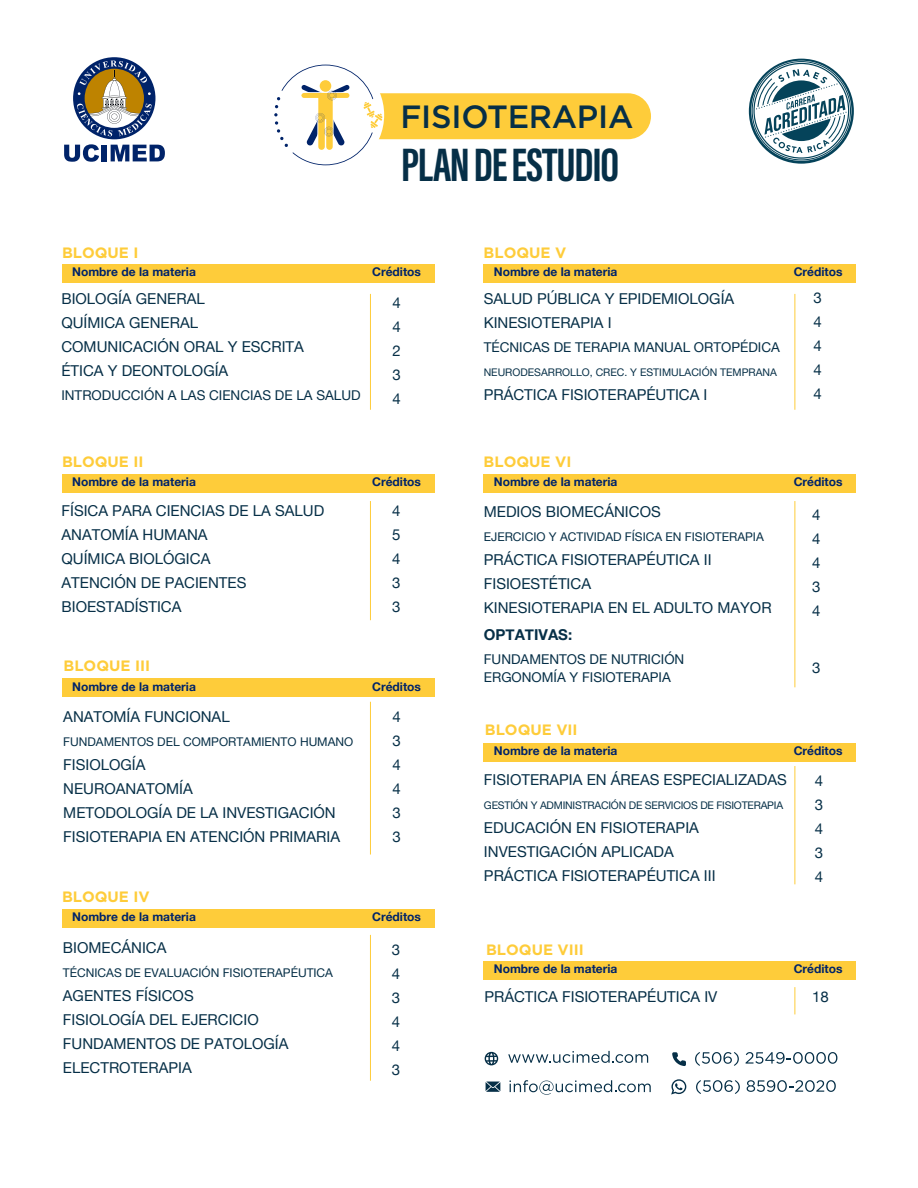
<style>
.page{position:relative;width:918px;height:1188px;background:#fff}
.page>*{position:absolute;margin:0;border:0;box-sizing:border-box;transform-origin:0 0}
.t1{font:700 48.3px "Acumin Pro Extra Cond";letter-spacing:-.025em;color:#062f47}
.t2{font:500 32.1px "Gotham";letter-spacing:-.01em;color:#062f47}
.t3{font:15px/24px "Helvetica Neue";color:#062f47}
.t4{font:700 15px "Gotham";color:#fecc3a}
.t5{font:700 15px "Helvetica Neue";color:#062f47}
.t6{font:13.5px/18px "Helvetica Neue";color:#062f47}
.t7{font:700 12px "Helvetica Neue";color:#002369}
.t8{font:12px "Helvetica Neue";color:#062f47}
.t9{font:10.5px "Helvetica Neue";letter-spacing:-.02em;color:#062f47}
.t10{font:10.5px "Helvetica Neue";color:#062f47}
</style>
<div class="page">
<div style="left:484px;top:264px;width:372px;height:18px;background:#fecc3a"></div>
<div style="left:484px;top:474px;width:372px;height:19px;background:#fecc3a"></div>
<div style="left:484px;top:743px;width:372px;height:18px;background:#fecc3a"></div>
<div style="left:484px;top:961px;width:372px;height:19px;background:#fecc3a"></div>
<div style="left:62px;top:264px;width:372px;height:18px;background:#fecc3a"></div>
<div style="left:62px;top:474px;width:372px;height:19px;background:#fecc3a"></div>
<div style="left:62px;top:678px;width:372px;height:19px;background:#fecc3a"></div>
<div style="left:62px;top:909px;width:372px;height:19px;background:#fecc3a"></div>
<svg style="left:749px;top:59px;width:105px;height:105px"></svg>
<svg style="left:64px;top:57px;width:101px;height:105px"></svg>
<hr style="left:370px;top:294px;width:1px;height:116px;background:#fecc3a">
<hr style="left:795px;top:294px;width:1px;height:116px;background:#fecc3a">
<hr style="left:370px;top:501px;width:1px;height:119px;background:#fecc3a">
<hr style="left:795px;top:501px;width:1px;height:186px;background:#fecc3a">
<hr style="left:370px;top:702px;width:1px;height:153px;background:#fecc3a">
<hr style="left:795px;top:766px;width:1px;height:118px;background:#fecc3a">
<hr style="left:370px;top:935px;width:1px;height:146px;background:#fecc3a">
<svg style="left:795px;top:987px;width:1px;height:27px"></svg>
<svg style="left:695px;top:1052px;width:44px;height:14px"></svg>
<svg style="left:746px;top:1052px;width:91px;height:12px"></svg>
<svg style="left:672px;top:1052px;width:14px;height:14px"></svg>
<svg style="left:696px;top:1080px;width:44px;height:14px"></svg>
<svg style="left:747px;top:1080px;width:89px;height:12px"></svg>
<svg style="left:671px;top:1079px;width:15px;height:15px"></svg>
<svg style="left:510px;top:1080px;width:141px;height:15px"></svg>
<svg style="left:486px;top:1082px;width:14px;height:10px"></svg>
<svg style="left:508px;top:1051px;width:140px;height:12px"></svg>
<svg style="left:485px;top:1052px;width:13px;height:13px"></svg>
<svg style="left:274px;top:65px;width:377px;height:100px"></svg>
<h2 class="t2" style="left:401px;top:96px;width:234px">FISIOTERAPIA</h2>
<p class="t4" style="left:62px;top:244px;width:78px">BLOQUE I</p>
<h1 class="t1" style="left:401px;top:135px;width:219px">PLAN DE ESTUDIO</h1>
<p class="t4" style="left:484px;top:244px;width:84px">BLOQUE V</p>
<p class="t7" style="left:72px;top:262px;width:125px">Nombre de la materia</p>
<p class="t7" style="left:372px;top:262px;width:50px">Créditos</p>
<p class="t3" style="left:61px;top:288px;width:244px">BIOLOGÍA GENERAL<br>QUÍMICA GENERAL<br>COMUNICACIÓN ORAL Y ESCRITA<br>ÉTICA Y DEONTOLOGÍA</p>
<p class="t6" style="left:61px;top:387px;width:301px">INTRODUCCIÓN A LAS CIENCIAS DE LA SALUD</p>
<p class="t4" style="left:62px;top:453px;width:83px">BLOQUE II</p>
<p class="t3" style="left:392px;top:291px;width:10px;text-align:justify">4<br>4<br>2<br>3<br>4</p>
<p class="t7" style="left:72px;top:472px;width:125px">Nombre de la materia</p>
<p class="t7" style="left:372px;top:472px;width:50px">Créditos</p>
<p class="t3" style="left:62px;top:500px;width:264px">FÍSICA PARA CIENCIAS DE LA SALUD<br>ANATOMÍA HUMANA<br>QUÍMICA BIOLÓGICA<br>ATENCIÓN DE PACIENTES<br>BIOESTADÍSTICA</p>
<p class="t4" style="left:64px;top:657px;width:88px">BLOQUE III</p>
<p class="t3" style="left:392px;top:499px;width:10px;text-align:justify">4<br>5<br>4<br>3<br>3</p>
<p class="t7" style="left:72px;top:677px;width:125px">Nombre de la materia</p>
<p class="t7" style="left:372px;top:677px;width:50px">Créditos</p>
<p class="t3" style="left:63px;top:705px;width:168px">ANATOMÍA FUNCIONAL</p>
<p class="t8" style="left:63px;top:733px;width:292px">FUNDAMENTOS DEL COMPORTAMIENTO HUMANO</p>
<p class="t3" style="left:63px;top:753px;width:278px">FISIOLOGÍA<br>NEUROANATOMÍA<br>METODOLOGÍA DE LA INVESTIGACIÓN<br>FISIOTERAPIA EN ATENCIÓN PRIMARIA</p>
<p class="t4" style="left:62px;top:888px;width:89px">BLOQUE IV</p>
<p class="t3" style="left:392px;top:705px;width:10px;text-align:justify">4<br>3<br>4<br>4<br>3<br>3</p>
<p class="t7" style="left:72px;top:907px;width:125px">Nombre de la materia</p>
<p class="t7" style="left:372px;top:907px;width:50px">Créditos</p>
<p class="t3" style="left:63px;top:937px;width:105px">BIOMECÁNICA</p>
<p class="t8" style="left:63px;top:964px;width:272px">TÉCNICAS DE EVALUACIÓN FISIOTERAPÉUTICA</p>
<p class="t3" style="left:63px;top:985px;width:227px">AGENTES FÍSICOS<br>FISIOLOGÍA DEL EJERCICIO<br>FUNDAMENTOS DE PATOLOGÍA<br>ELECTROTERAPIA</p>
<p class="t3" style="left:392px;top:938px;width:10px;text-align:justify">3<br>4<br>3<br>4<br>4<br>3</p>
<p class="t7" style="left:494px;top:262px;width:125px">Nombre de la materia</p>
<p class="t7" style="left:794px;top:262px;width:50px">Créditos</p>
<p class="t3" style="left:484px;top:288px;width:252px">SALUD PÚBLICA Y EPIDEMIOLOGÍA<br>KINESIOTERAPIA I</p>
<p class="t6" style="left:484px;top:339px;width:298px">TÉCNICAS DE TERAPIA MANUAL ORTOPÉDICA</p>
<p class="t10" style="left:484px;top:365px;width:295px">NEURODESARROLLO, CREC. Y ESTIMULACIÓN TEMPRANA</p>
<p class="t3" style="left:484px;top:384px;width:225px">PRÁCTICA FISIOTERAPÉUTICA I</p>
<p class="t4" style="left:484px;top:453px;width:89px">BLOQUE VI</p>
<p class="t3" style="left:814px;top:287px;width:10px;text-align:justify">3<br>4<br>4<br>4<br>4</p>
<p class="t7" style="left:494px;top:472px;width:125px">Nombre de la materia</p>
<p class="t7" style="left:794px;top:472px;width:50px">Créditos</p>
<p class="t3" style="left:484px;top:501px;width:178px">MEDIOS BIOMECÁNICOS</p>
<p class="t8" style="left:484px;top:528px;width:281px">EJERCICIO Y ACTIVIDAD FÍSICA EN FISIOTERAPIA</p>
<p class="t3" style="left:484px;top:549px;width:289px">PRÁCTICA FISIOTERAPÉUTICA II<br>FISIOESTÉTICA<br>KINESIOTERAPIA EN EL ADULTO MAYOR</p>
<p class="t5" style="left:484px;top:623px;width:90px">OPTATIVAS:</p>
<p class="t6" style="left:484px;top:651px;width:202px">FUNDAMENTOS DE NUTRICIÓN<br>ERGONOMÍA Y FISIOTERAPIA</p>
<p class="t4" style="left:485px;top:721px;width:94px">BLOQUE VII</p>
<p class="t3" style="left:812px;top:503px;width:10px;text-align:justify">4<br>4<br>4<br>3<br>4</p>
<p class="t3" style="left:812px;top:656px;width:10px">3</p>
<p class="t7" style="left:494px;top:741px;width:125px">Nombre de la materia</p>
<p class="t7" style="left:794px;top:741px;width:50px">Créditos</p>
<p class="t3" style="left:484px;top:769px;width:305px">FISIOTERAPIA EN ÁREAS ESPECIALIZADAS</p>
<p class="t9" style="left:484px;top:798px;width:301px">GESTIÓN Y ADMINISTRACIÓN DE SERVICIOS DE FISIOTERAPIA</p>
<p class="t3" style="left:484px;top:817px;width:233px">EDUCACIÓN EN FISIOTERAPIA<br>INVESTIGACIÓN APLICADA<br>PRÁCTICA FISIOTERAPÉUTICA III</p>
<p class="t4" style="left:486px;top:941px;width:99px">BLOQUE VIII</p>
<p class="t3" style="left:815px;top:769px;width:10px;text-align:justify">4<br>3<br>4<br>3<br>4</p>
<p class="t7" style="left:494px;top:960px;width:125px">Nombre de la materia</p>
<p class="t7" style="left:794px;top:960px;width:50px">Créditos</p>
<p class="t3" style="left:484px;top:986px;width:235px">PRÁCTICA FISIOTERAPÉUTICA IV</p>
<p class="t3" style="left:812px;top:986px;width:18px">18</p>
</div>
